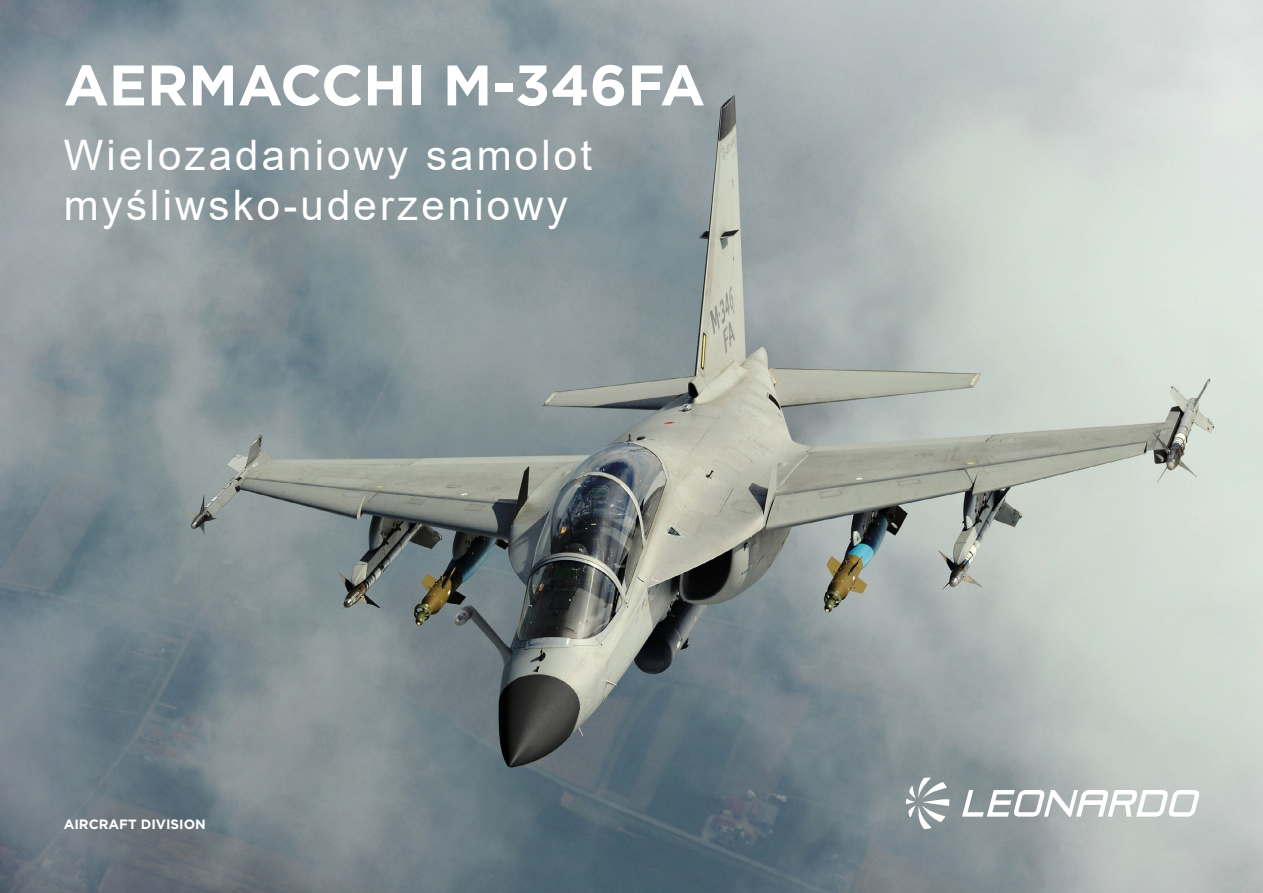
<style>
.page{position:relative;width:1263px;height:893px;background:#fff}
.page>*{position:absolute;margin:0;border:0;box-sizing:border-box;transform-origin:0 0}
.t1{font:700 57px "Gotham";color:#fff}
.t2{font:42px/50.4px "Arial";letter-spacing:.075em;color:#fff}
.t3{font:700 13.5px "Gotham";color:#fff}
</style>
<div class="page">
<img style="left:0;top:0;width:1263px;height:893px">
<svg style="left:962px;top:790px;width:237px;height:27px"></svg>
<svg style="left:906px;top:777px;width:43px;height:52px"></svg>
<h1 class="t1" style="left:64px;top:52px;width:643px">AERMACCHI M-346FA</h1>
<p class="t2" style="left:64px;top:130px;width:530px">Wielozadaniowy samolot myśliwsko-uderzeniowy</p>
<p class="t3" style="left:64px;top:817px;width:144px">AIRCRAFT DIVISION</p>
</div>
